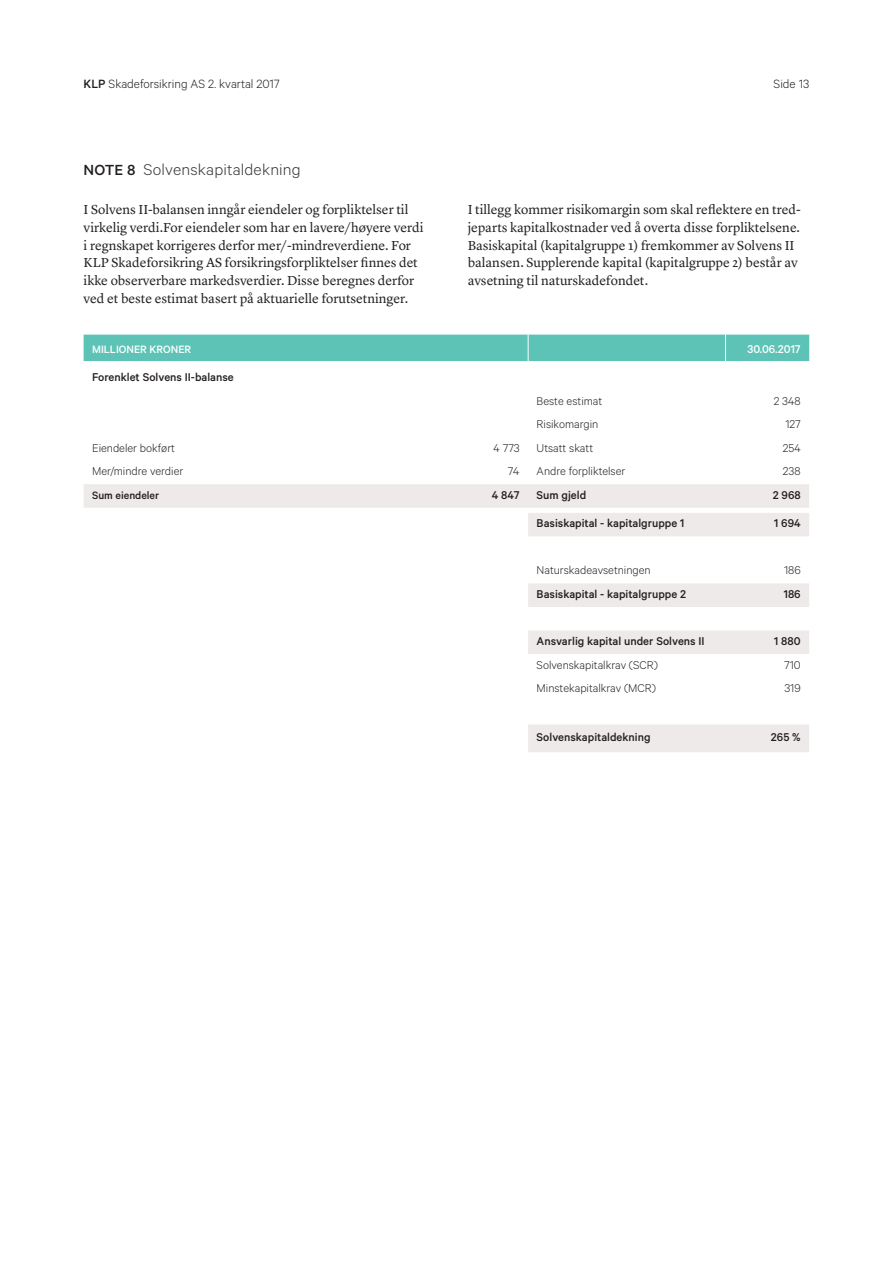
<style>
.page{position:relative;width:893px;height:1263px;background:#fff}
.page>*{position:absolute;margin:0;border:0;box-sizing:border-box;transform-origin:0 0}
.Note_overskrift{font:300 17.55px "Calibre";letter-spacing:.01em;color:#393637;scale:1.04 1}
.Brødtekst{font:13.5px/17.7px "Lyon Text";color:#231f20}
.t1{font:300 13.5px "Calibre";color:#231f20}
.tabelltall_høyre{font:300 12.75px "Calibre";color:#231f20}
.Sumlinje_høyre{font:500 12.75px "Calibre";color:#231f20}
.tabelltekst_venstre{font:300 12.75px "Calibre";color:#231f20}
.tabelltekst_venstre-2{font:500 12.75px "Calibre";color:#231f20}
.topprad_høyre{font:500 12.75px "Calibre";color:#fff}
.topprad_venstre{font:500 12px "Calibre";color:#fff}
.Sumlinje_venstre{font:500 12px "Calibre";color:#231f20}
.s1{font-weight:500}
.s2{font-weight:500;font-size:16.5px;color:#231f20}
</style>
<div class="page">
<svg style="left:84px;top:484px;width:725px;height:268px"></svg>
<div style="left:84px;top:335px;width:725px;height:26px;background:#5cc3b6"></div>
<p class="t1" style="left:84px;top:76px;width:198px"><span class="s1">KLP</span> Skadeforsikring AS 2. kvartal 2017</p>
<p class="t1" style="left:774px;top:76px;width:37px">Side 13</p>
<p class="Note_overskrift" style="left:84px;top:160px;width:210px"><span class="s2">NOTE 8</span> Solvenskapitaldekning</p>
<p class="Brødtekst" style="left:84px;top:200px;width:341px">I Solvens II-balansen inngår eiendeler og forpliktelser til virkelig verdi.For eiendeler som har en lavere/høyere verdi i regnskapet korrigeres derfor mer/-mindreverdiene. For KLP Skadeforsikring AS forsikringsforpliktelser finnes det</p>
<p class="Brødtekst" style="left:84px;top:271px;width:332px">ikke observerbare markedsverdier. Disse beregnes derfor ved et beste estimat basert på aktuarielle forutsetninger.</p>
<p class="Brødtekst" style="left:468px;top:200px;width:334px">I tillegg kommer risikomargin som skal reflektere en tred&shy;jeparts kapitalkostnader ved å overta disse forpliktelsene.</p>
<p class="Brødtekst" style="left:468px;top:235px;width:332px">Basiskapital (kapitalgruppe 1) fremkommer av Solvens II balansen. Supplerende kapital (kapitalgruppe 2) består av avsetning til naturskadefondet.</p>
<p class="topprad_venstre" style="left:92px;top:342px;width:101px">MILLIONER KRONER</p>
<p class="topprad_høyre" style="left:747px;top:341px;width:55px">30.06.2017</p>
<p class="tabelltekst_venstre-2" style="left:92px;top:370px;width:143px">Forenklet Solvens II-balanse</p>
<p class="tabelltall_høyre" style="left:537px;top:393px;width:67px">Beste estimat</p>
<p class="tabelltall_høyre" style="left:774px;top:393px;width:28px">2 348</p>
<p class="tabelltall_høyre" style="left:537px;top:417px;width:63px">Risikomargin</p>
<p class="tabelltall_høyre" style="left:785px;top:417px;width:17px">127</p>
<p class="tabelltekst_venstre" style="left:92px;top:440px;width:84px">Eiendeler bokført</p>
<p class="tabelltall_høyre" style="left:493px;top:440px;width:28px">4 773</p>
<p class="tabelltall_høyre" style="left:537px;top:440px;width:58px">Utsatt skatt</p>
<p class="tabelltall_høyre" style="left:783px;top:440px;width:20px">254</p>
<p class="tabelltekst_venstre" style="left:92px;top:464px;width:93px">Mer/mindre verdier</p>
<p class="tabelltall_høyre" style="left:508px;top:464px;width:13px">74</p>
<p class="tabelltall_høyre" style="left:537px;top:464px;width:90px">Andre forpliktelser</p>
<p class="tabelltall_høyre" style="left:783px;top:464px;width:19px">238</p>
<p class="Sumlinje_venstre" style="left:92px;top:488px;width:69px">Sum eiendeler</p>
<p class="Sumlinje_høyre" style="left:492px;top:487px;width:29px">4 847</p>
<p class="Sumlinje_høyre" style="left:537px;top:487px;width:51px">Sum gjeld</p>
<p class="Sumlinje_høyre" style="left:773px;top:487px;width:29px">2 968</p>
<p class="Sumlinje_høyre" style="left:537px;top:516px;width:149px">Basiskapital - kapitalgruppe 1</p>
<p class="Sumlinje_høyre" style="left:774px;top:516px;width:28px">1 694</p>
<p class="tabelltall_høyre" style="left:537px;top:563px;width:116px">Naturskadeavsetningen</p>
<p class="tabelltall_høyre" style="left:784px;top:563px;width:18px">186</p>
<p class="Sumlinje_høyre" style="left:537px;top:587px;width:151px">Basiskapital - kapitalgruppe 2</p>
<p class="Sumlinje_høyre" style="left:784px;top:587px;width:18px">186</p>
<p class="Sumlinje_høyre" style="left:537px;top:634px;width:169px">Ansvarlig kapital under Solvens II</p>
<p class="Sumlinje_høyre" style="left:774px;top:634px;width:28px">1 880</p>
<p class="tabelltall_høyre" style="left:537px;top:657px;width:123px">Solvenskapitalkrav (SCR)</p>
<p class="tabelltall_høyre" style="left:784px;top:657px;width:18px">710</p>
<p class="tabelltall_høyre" style="left:537px;top:681px;width:121px">Minstekapitalkrav (MCR)</p>
<p class="tabelltall_høyre" style="left:784px;top:681px;width:18px">319</p>
<p class="Sumlinje_høyre" style="left:537px;top:730px;width:115px">Solvenskapitaldekning</p>
<p class="Sumlinje_høyre" style="left:771px;top:730px;width:31px">265 %</p>
</div>
